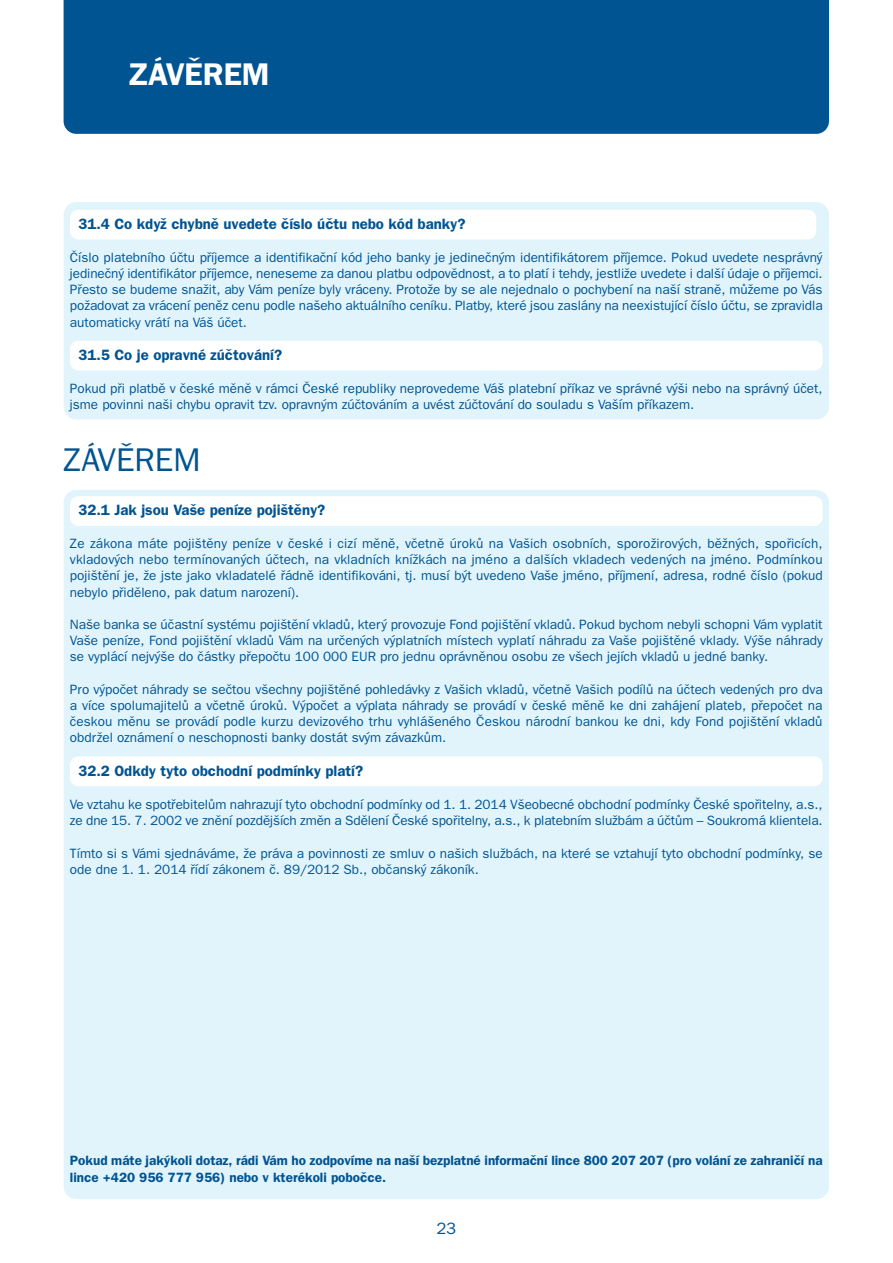
<style>
.page{position:relative;width:893px;height:1263px;background:#fff}
.page>*{position:absolute;margin:0;border:0;box-sizing:border-box;transform-origin:0 0}
.t1{font:33px "Franklin Gothic CE";color:#005492}
.t2{font:600 31.5px "Franklin Gothic CE";color:#fff}
.t3{font:16.5px "Franklin Gothic CE";color:#005492}
.t4{font:600 15px "Franklin Gothic CE";color:#005492}
.t5{font:13.5px/16.2px "Franklin Gothic CE";color:#005492;text-align:justify}
.t6{font:600 13.5px/16.2px "Franklin Gothic CE";color:#005492}
</style>
<div class="page">
<div style="left:64px;top:0;width:765px;height:134px;background:#005492"></div>
<div style="left:64px;top:202px;width:765px;height:217px;background:#e1f4fc;border-radius:13px"></div>
<div style="left:64px;top:490px;width:765px;height:709px;background:#e1f4fc;border-radius:13px"></div>
<div style="left:70px;top:341px;width:753px;height:29px;background:#fff;border-radius:9px"></div>
<div style="left:70px;top:210px;width:746px;height:29px;background:#fff;border-radius:9px"></div>
<div style="left:70px;top:756px;width:753px;height:30px;background:#fff;border-radius:9px"></div>
<div style="left:70px;top:496px;width:753px;height:30px;background:#fff;border-radius:9px"></div>
<h2 class="t2" style="left:127px;top:64px;width:144px">ZÁVĚREM</h2>
<p class="t4" style="left:78px;top:218px;width:389px">31.4 Co když chybně uvedete číslo účtu nebo kód banky?</p>
<p class="t5" style="left:70px;top:250px;width:754px">Číslo platebního účtu příjemce a identifikační kód jeho banky je jedinečným identifikátorem příjemce. Pokud uvedete nesprávný jedinečný identifikátor příjemce, neneseme za danou platbu odpovědnost, a to platí i tehdy, jestliže uvedete i další údaje o příjemci.<br>Přesto se budeme snažit, aby Vám peníze byly vráceny. Protože by se ale nejednalo o pochybení na naší straně, můžeme po Vás požadovat za vrácení peněz cenu podle našeho aktuálního ceníku. Platby, které jsou zaslány na neexistující číslo účtu, se zpravidla automaticky vrátí na Váš účet.</p>
<p class="t4" style="left:78px;top:350px;width:205px">31.5 Co je opravné zúčtování?</p>
<p class="t5" style="left:70px;top:382px;width:754px">Pokud při platbě v české měně v rámci České republiky neprovedeme Váš platební příkaz ve správné výši nebo na správný účet, jsme povinni naši chybu opravit tzv. opravným zúčtováním a uvést zúčtování do souladu s Vaším příkazem.</p>
<h1 class="t1" style="left:64px;top:449px;width:138px">ZÁVĚREM</h1>
<p class="t4" style="left:78px;top:504px;width:248px">32.1 Jak jsou Vaše peníze pojištěny?</p>
<p class="t5" style="left:70px;top:536px;width:754px">Ze zákona máte pojištěny peníze v české i cizí měně, včetně úroků na Vašich osobních, sporožirových, běžných, spořicích, vkladových nebo termínovaných účtech, na vkladních knížkách na jméno a dalších vkladech vedených na jméno. Podmínkou pojištění je, že jste jako vkladatelé řádně identifikováni, tj. musí být uvedeno Vaše jméno, příjmení, adresa, rodné číslo (pokud nebylo přiděleno, pak datum narození).</p>
<p class="t5" style="left:70px;top:617px;width:754px">Naše banka se účastní systému pojištění vkladů, který provozuje Fond pojištění vkladů. Pokud bychom nebyli schopni Vám vyplatit Vaše peníze, Fond pojištění vkladů Vám na určených výplatních místech vyplatí náhradu za Vaše pojištěné vklady. Výše náhrady se vyplácí nejvýše do částky přepočtu 100 000 EUR pro jednu oprávněnou osobu ze všech jejích vkladů u jedné banky.</p>
<p class="t5" style="left:70px;top:682px;width:754px">Pro výpočet náhrady se sečtou všechny pojištěné pohledávky z Vašich vkladů, včetně Vašich podílů na účtech vedených pro dva a více spolumajitelů a včetně úroků. Výpočet a výplata náhrady se provádí v české měně ke dni zahájení plateb, přepočet na českou měnu se provádí podle kurzu devizového trhu vyhlášeného Českou národní bankou ke dni, kdy Fond pojištění vkladů obdržel oznámení o neschopnosti banky dostát svým závazkům.</p>
<p class="t4" style="left:78px;top:765px;width:286px">32.2 Odkdy tyto obchodní podmínky platí?</p>
<p class="t5" style="left:70px;top:797px;width:754px">Ve vztahu ke spotřebitelům nahrazují tyto obchodní podmínky od 1. 1. 2014 Všeobecné obchodní podmínky České spořitelny, a.s., ze dne 15. 7. 2002 ve znění pozdějších změn a Sdělení České spořitelny, a.s., k platebním službám a účtům – Soukromá klientela.</p>
<p class="t5" style="left:70px;top:846px;width:754px">Tímto si s Vámi sjednáváme, že práva a povinnosti ze smluv o našich službách, na které se vztahují tyto obchodní podmínky, se ode dne 1. 1. 2014 řídí zákonem č. 89/2012 Sb., občanský zákoník.</p>
<p class="t6" style="left:70px;top:1154px;width:754px">Pokud máte jakýkoli dotaz, rádi Vám ho zodpovíme na naší bezplatné informační lince 800 207 207 (pro volání ze zahraničí na lince +420 956 777 956) nebo v kterékoli pobočce.</p>
<p class="t3" style="left:436px;top:1222px;width:21px">23</p>
</div>
